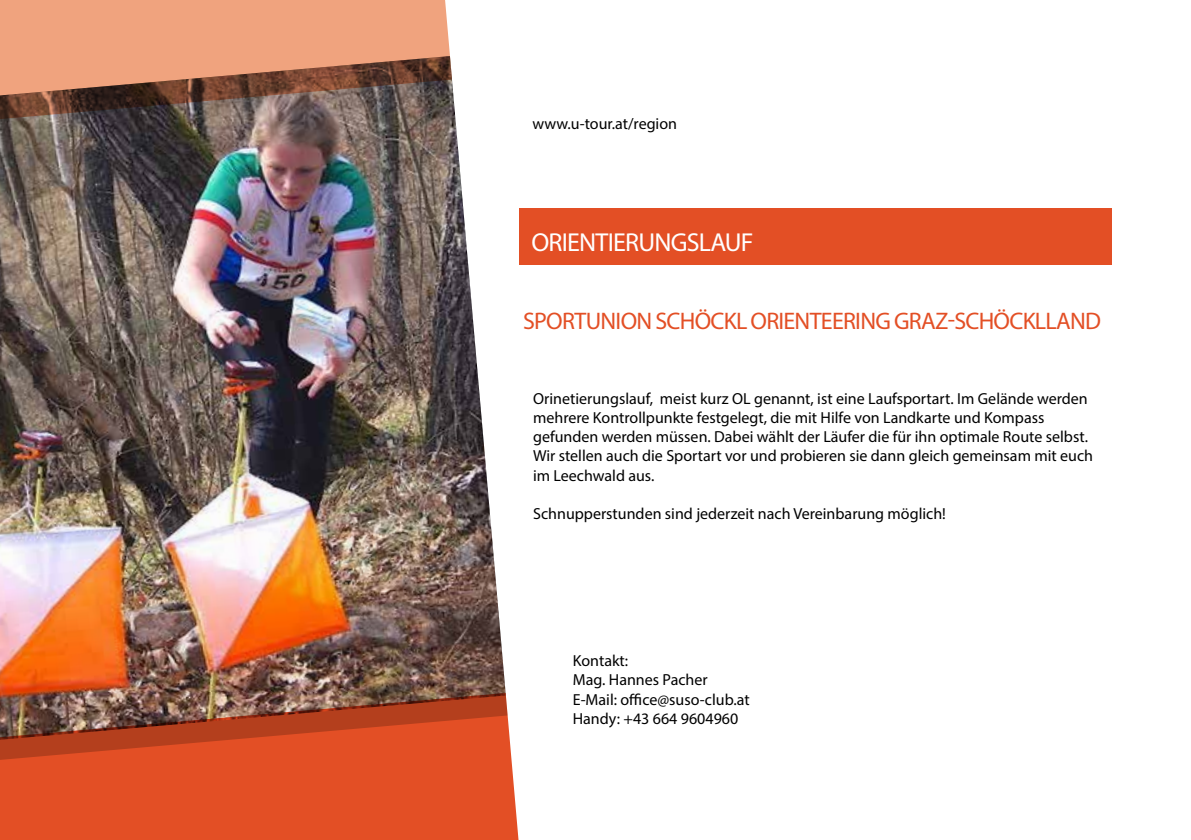
<style>
.page{position:relative;width:1191px;height:840px;background:#fff}
.page>*{position:absolute;margin:0;border:0;box-sizing:border-box;transform-origin:0 0}
.t1{font:26px "Myriad Pro";letter-spacing:-.03em;color:#fff}
.t2{font:24px "Myriad Pro";letter-spacing:-.03em;color:#e34f25}
.t3{font:16px/19.2px "Myriad Pro";color:#000}
</style>
<div class="page">
<div style="left:519px;top:208px;width:592px;height:57px;background:#e34f25"></div>
<img style="left:0;top:80px;width:506px;height:612px">
<svg style="left:0;top:0;width:452px;height:132px;background:#b57f66"></svg>
<svg style="left:0;top:692px;width:519px;height:147px;background:#cb512d"></svg>
<p class="t3" style="left:532px;top:114px;width:146px">www.u-tour.at/region</p>
<h1 class="t1" style="left:531px;top:226px;width:223px">ORIENTIERUNGSLAUF</h1>
<h2 class="t2" style="left:523px;top:306px;width:579px">SPORTUNION SCHÖCKL ORIENTEERING GRAZ-SCHÖCKLLAND</h2>
<p class="t3" style="left:533px;top:388px;width:561px">Orinetierungslauf, meist kurz OL genannt, ist eine Laufsportart. Im Gelände werden mehrere Kontrollpunkte festgelegt, die mit Hilfe von Landkarte und Kompass gefunden werden müssen. Dabei wählt der Läufer die für ihn optimale Route selbst.<br>Wir stellen auch die Sportart vor und probieren sie dann gleich gemeinsam mit euch im Leechwald aus.</p>
<p class="t3" style="left:533px;top:503px;width:414px">Schnupperstunden sind jederzeit nach Vereinbarung möglich!</p>
<p class="t3" style="left:573px;top:650px;width:178px">Kontakt:<br>Mag. Hannes Pacher<br>E-Mail: office@suso-club.at<br>Handy: +43 664 9604960</p>
</div>
